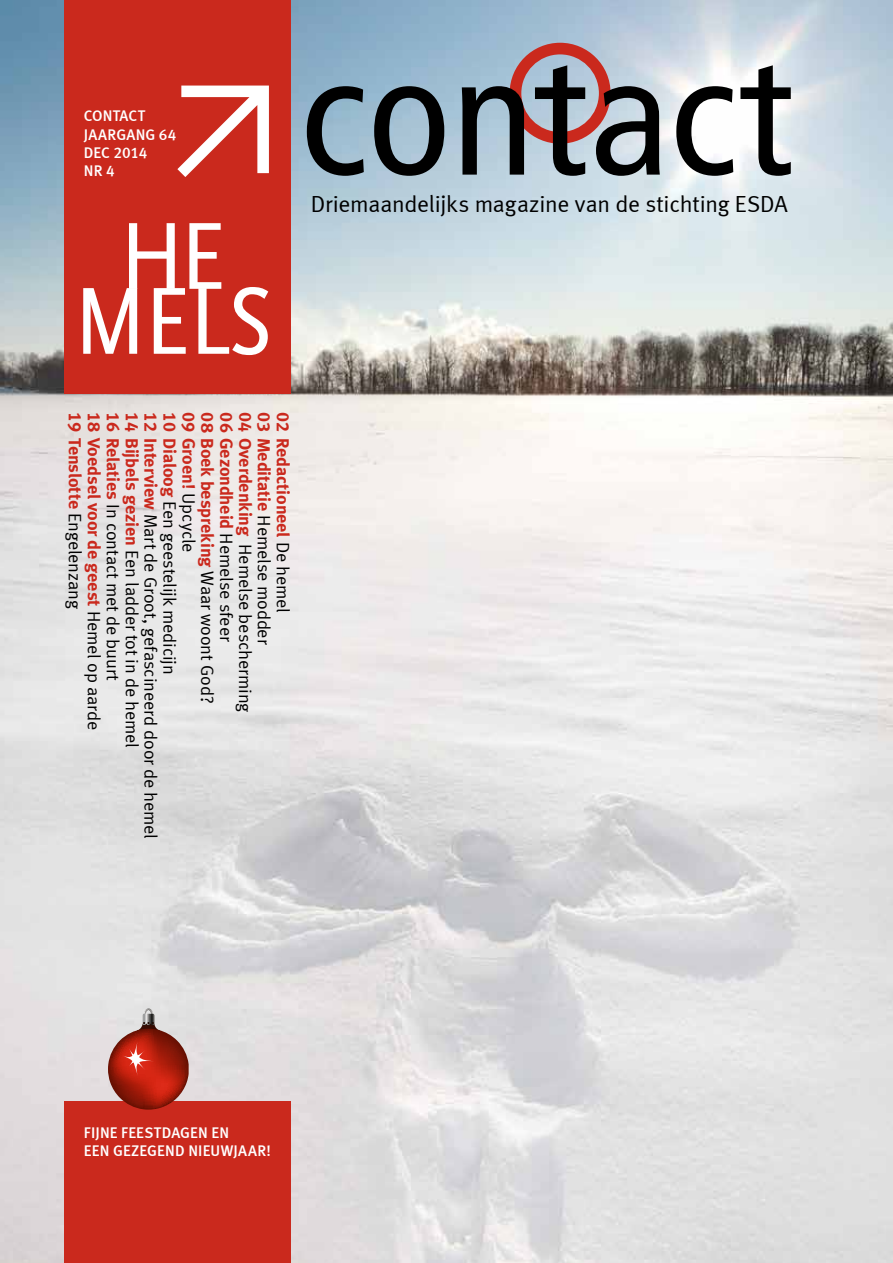
<style>
.page{position:relative;width:893px;height:1263px;background:#fff}
.page>*{position:absolute;margin:0;border:0;box-sizing:border-box;transform-origin:0 0}
.t1{font:23.25px "Meta Normal";letter-spacing:-.01em;color:#000}
.t2{font:18px/18.9px "Meta Normal LF";letter-spacing:-.01em;color:#000}
.t3{font:700 18px "Meta";color:#ca291d}
.t4{font:15.45px/18.1px "Meta Medium LF";letter-spacing:.01em;color:#fff}
.s1{font-family:"Meta Bold LF Caps";color:#ca291d}
.s2{font-family:"Meta";font-weight:700;color:#ca291d}
.s3{font-family:"Meta Bold LF Caps";font-weight:400}
.s4{font-family:"Meta Normal LF";font-weight:400;color:#000}
</style>
<div class="page">
<img style="left:0;top:0;width:893px;height:1263px">
<div style="left:64px;top:0;width:227px;height:394px;background:#ca291d"></div>
<div style="left:64px;top:1102px;width:227px;height:161px;background:#ca291d"></div>
<svg style="left:177px;top:86px;width:92px;height:91px"></svg>
<svg style="left:307px;top:86px;width:57px;height:90px;background:#5f727e"></svg>
<svg style="left:676px;top:86px;width:57px;height:90px"></svg>
<svg style="left:740px;top:65px;width:51px;height:111px"></svg>
<svg style="left:462px;top:43px;width:198px;height:133px;background:#827f87"></svg>
<svg style="left:374px;top:86px;width:70px;height:90px;background:#596871"></svg>
<svg style="left:83px;top:223px;width:185px;height:132px"></svg>
<svg style="left:108px;top:1008px;width:81px;height:101px;background:#b95d52"></svg>
<p class="t4" style="left:84px;top:107px;width:94px">CONTACT<br>JAARGANG 64<br>DEC 2014<br>NR4</p>
<p class="t1" style="left:311px;top:191px;width:478px">Driemaandelijks magazine van de stichting ESDA</p>
<p class="t2" style="left:274px;top:412px;width:302px;rotate:90deg"><span class="s1">03</span> <span class="s2">Meditatie</span> Hemelse modder<br><span class="s1">04</span> <span class="s2">Overdenking</span> Hemelse bescherming<br><span class="s1">06</span> <span class="s2">Gezondheid</span> Hemelse sfeer</p>
<p class="t3" style="left:294px;top:412px;width:202px;rotate:90deg"><span class="s3">02</span> Redactioneel <span class="s4">De hemel</span></p>
<p class="t2" style="left:198px;top:412px;width:428px;rotate:90deg"><span class="s1">09</span> <span class="s2">Groen!</span> Upcycle<br><span class="s1">10</span> <span class="s2">Dialoog</span> Een geestelijk medicijn<br><span class="s1">12</span> <span class="s2">Interview</span> Mart de Groot, gefascineerd door de hemel <span class="s1">14</span> <span class="s2">Bijbels gezien</span> Een ladder tot in de hemel<br><span class="s1">16</span> <span class="s2">Relaties</span> In contact met de buurt</p>
<p class="t3" style="left:218px;top:412px;width:292px;rotate:90deg"><span class="s3">08</span> Boek bespreking <span class="s4">Waar woont God?</span></p>
<p class="t2" style="left:85px;top:412px;width:198px;rotate:90deg"><span class="s1">19</span> <span class="s2">Tenslotte</span> Engelenzang</p>
<p class="t3" style="left:105px;top:412px;width:319px;rotate:90deg"><span class="s3">18</span> Voedsel voor de geest <span class="s4">Hemel op aarde</span></p>
<p class="t4" style="left:84px;top:1123px;width:188px">FIJNE FEESTDAGEN EN<br>EEN GEZEGEND NIEUWJAAR!</p>
</div>
